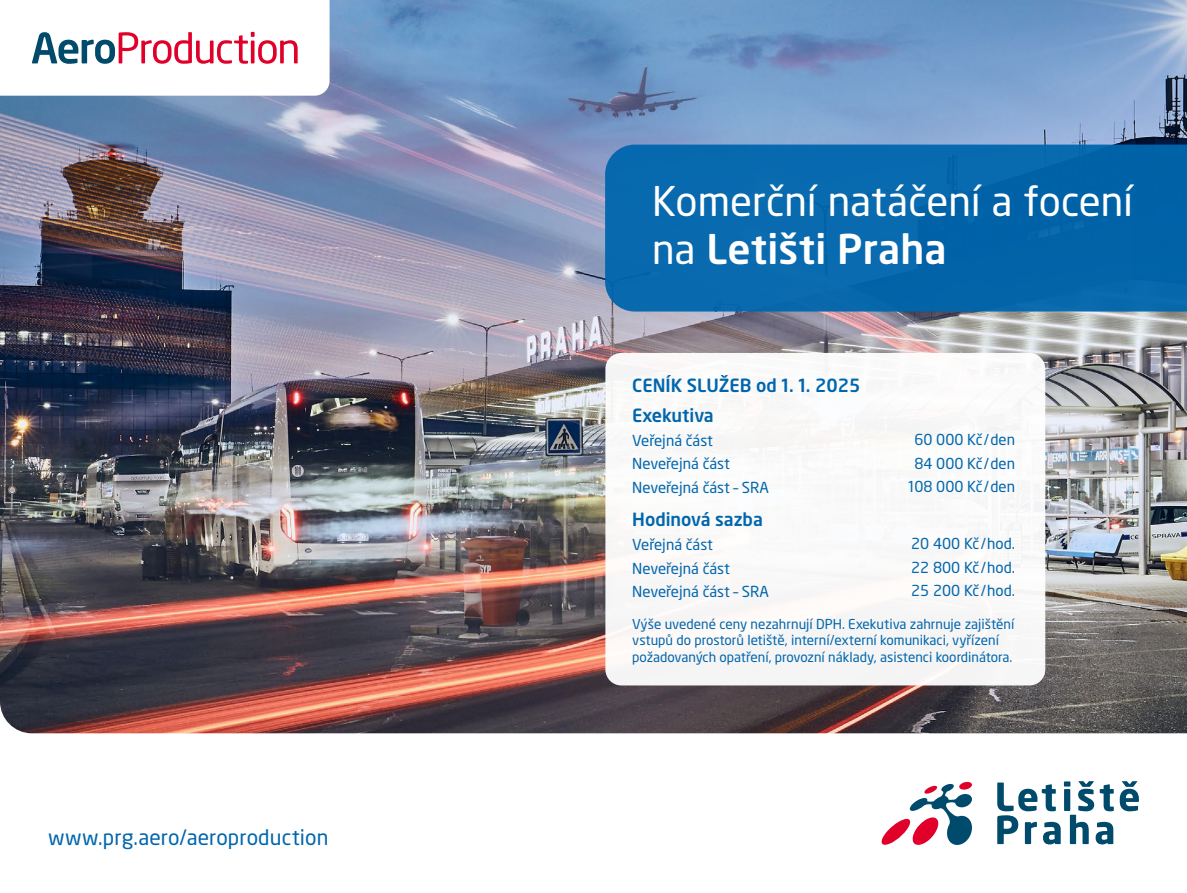
<style>
.page{position:relative;width:1187px;height:893px;background:#fff}
.page>*{position:absolute;margin:0;border:0;box-sizing:border-box;transform-origin:0 0}
.t1{font:40.5px/48.6px "Neo Sans Pro LP";color:#fff}
.t2{font:21px "Neo Sans Pro LP";letter-spacing:.005em;color:#0066ad}
.t3{font:500 18px/29.7px "Neo Sans Pro LP";color:#0066ad}
.t4{font:15px/23.4px "Neo Sans Pro LP";color:#0066ad}
.t5{font:13.5px/16.5px "Neo Sans Pro LP";color:#0066ad}
.s1{font-weight:500}
</style>
<div class="page">
<svg style="left:1119px;top:781px;width:19px;height:30px"></svg>
<svg style="left:997px;top:781px;width:116px;height:63px"></svg>
<svg style="left:881px;top:782px;width:90px;height:63px"></svg>
<img style="left:0;top:0;width:1186px;height:733px">
<svg style="left:0;top:0;width:329px;height:96px"></svg>
<div style="left:605px;top:353px;width:440px;height:332px;background:#faf9f8;border-radius:16px"></div>
<div style="left:605px;top:145px;width:581px;height:167px;background:#0769ae"></div>
<h2 class="t2" style="left:48px;top:824px;width:282px">www.prg.aero/aeroproduction</h2>
<h1 class="t1" style="left:652px;top:176px;width:482px">Komerční natáčení a focení na <span class="s1">Letišti Praha</span></h1>
<h3 class="t3" style="left:632px;top:370px;width:230px">CENÍK SLUŽEB od 1. 1. 2025<br>Exekutiva</h3>
<p class="t4" style="left:632px;top:428px;width:138px">Veřejná část<br>Neveřejná část<br>Neveřejná část – SRA</p>
<h3 class="t3" style="left:632px;top:504px;width:132px">Hodinová sazba</h3>
<p class="t4" style="left:632px;top:533px;width:138px">Veřejná část<br>Neveřejná část<br>Neveřejná část – SRA</p>
<p class="t4" style="left:908px;top:428px;width:108px;text-align:center">60 000 Kč / den<br>84 000 Kč / den<br>108 000 Kč / den</p>
<p class="t4" style="left:911px;top:532px;width:105px">20 400 Kč / hod.<br>22 800 Kč / hod.</p>
<p class="t4" style="left:911px;top:579px;width:105px">25 200 Kč / hod.</p>
<p class="t5" style="left:632px;top:615px;width:383px">Výše uvedené ceny nezahrnují DPH. Exekutiva zahrnuje zajištění vstupů do prostorů letiště, interní/externí komunikaci, vyřízení požadovaných opatření, provozní náklady, asistenci koordinátora.</p>
</div>
